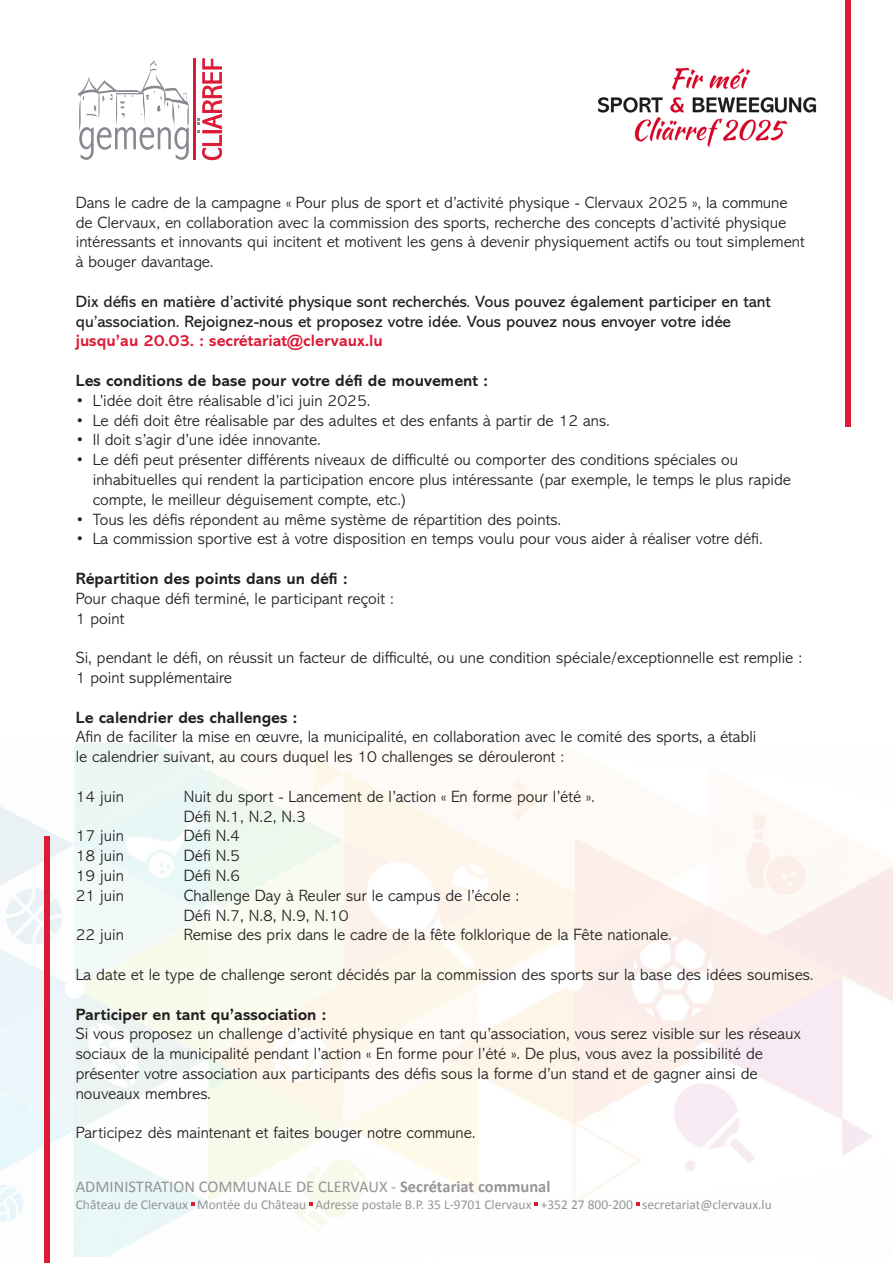
<style>
.page{position:relative;width:893px;height:1263px;background:#fff}
.page>*{position:absolute;margin:0;border:0;box-sizing:border-box;transform-origin:0 0}
.t1{font:300 16.5px/19.8px "Abadi MT Pro";color:#231f20}
.t2{font:16.5px/19.8px "Abadi MT Pro";color:#231f20}
.t3{font:700 16.5px "Abadi MT Pro";color:#231f20}
.t4{font:16.5px "Calibri";color:#939598}
.t5{font:700 16.5px "Abadi MT Pro";color:#dc1a36}
.t6{font:13.5px "Calibri";color:#939598}
.s1{font-weight:700}
</style>
<div class="page">
<img style="left:0;top:744px;width:893px;height:512px">
<div style="left:44px;top:836px;width:6px;height:427px;background:#dc1a36"></div>
<svg style="left:191px;top:1202px;width:4px;height:4px"></svg>
<svg style="left:309px;top:1202px;width:4px;height:4px"></svg>
<svg style="left:534px;top:1202px;width:4px;height:4px"></svg>
<div style="left:845px;top:0;width:6px;height:427px;background:#dc1a36"></div>
<svg style="left:78px;top:60px;width:111px;height:100px"></svg>
<hr style="left:193px;top:59px;width:2px;height:101px;background:#dc1a36">
<svg style="left:197px;top:58px;width:25px;height:102px"></svg>
<svg style="left:636px;top:1202px;width:3px;height:4px"></svg>
<img style="left:598px;top:67px;width:219px;height:81px">
<p class="t1" style="left:76px;top:193px;width:713px">Dans le cadre de la campagne « Pour plus de sport et d’activité physique - Clervaux 2025 », la commune</p>
<p class="t1" style="left:76px;top:212px;width:730px">de Clervaux, en collaboration avec la commission des sports, recherche des concepts d’activité physique intéressants et innovants qui incitent et motivent les gens à devenir physiquement actifs ou tout simplement</p>
<p class="t1" style="left:76px;top:252px;width:139px">à bouger davantage.</p>
<p class="t2" style="left:76px;top:292px;width:697px">Dix défis en matière d’activité physique sont recherchés. Vous pouvez également participer en tant qu’association. Rejoignez-nous et proposez votre idée. Vous pouvez nous envoyer votre idée</p>
<p class="t5" style="left:76px;top:331px;width:309px">jusqu’au 20.03. : secrétariat@clervaux.lu</p>
<p class="t3" style="left:76px;top:371px;width:414px">Les conditions de base pour votre défi de mouvement :</p>
<p class="t1" style="left:76px;top:391px;width:296px">• L’idée doit être réalisable d’ici juin 2025.</p>
<p class="t1" style="left:76px;top:410px;width:536px">• Le défi doit être réalisable par des adultes et des enfants à partir de 12 ans.</p>
<p class="t1" style="left:76px;top:430px;width:247px">• Il doit s’agir d’une idée innovante.</p>
<p class="t1" style="left:93px;top:450px;width:700px;text-indent:-17px">• Le défi peut présenter différents niveaux de difficulté ou comporter des conditions spéciales ou inhabituelles qui rendent la participation encore plus intéressante (par exemple, le temps le plus rapide compte, le meilleur déguisement compte, etc.)</p>
<p class="t1" style="left:76px;top:509px;width:487px">• Tous les défis répondent au même système de répartition des points.</p>
<p class="t1" style="left:76px;top:529px;width:689px">• La commission sportive est à votre disposition en temps voulu pour vous aider à réaliser votre défi.</p>
<p class="t3" style="left:76px;top:569px;width:273px">Répartition des points dans un défi :</p>
<p class="t1" style="left:76px;top:589px;width:320px">Pour chaque défi terminé, le participant reçoit :</p>
<p class="t1" style="left:76px;top:608px;width:50px">1 point</p>
<p class="t1" style="left:76px;top:648px;width:728px">Si, pendant le défi, on réussit un facteur de difficulté, ou une condition spéciale/exceptionnelle est remplie :<br>1 point supplémentaire</p>
<p class="t3" style="left:76px;top:707px;width:223px">Le calendrier des challenges :</p>
<p class="t1" style="left:76px;top:727px;width:682px">Afin de faciliter la mise en œuvre, la municipalité, en collaboration avec le comité des sports, a établi</p>
<p class="t1" style="left:76px;top:747px;width:490px">le calendrier suivant, au cours duquel les 10 challenges se dérouleront :</p>
<p class="t1" style="left:76px;top:787px;width:50px">14 juin</p>
<p class="t1" style="left:184px;top:787px;width:413px">Nuit du sport - Lancement de l’action « En forme pour l’été ».</p>
<p class="t1" style="left:184px;top:806px;width:124px">Défi N.1, N.2, N.3</p>
<p class="t1" style="left:76px;top:826px;width:50px">17 juin</p>
<p class="t1" style="left:184px;top:826px;width:58px">Défi N.4</p>
<p class="t1" style="left:76px;top:846px;width:50px">18 juin</p>
<p class="t1" style="left:184px;top:846px;width:58px">Défi N.5</p>
<p class="t1" style="left:76px;top:866px;width:50px">19 juin</p>
<p class="t1" style="left:184px;top:866px;width:58px">Défi N.6</p>
<p class="t1" style="left:76px;top:886px;width:50px">21 juin</p>
<p class="t1" style="left:184px;top:886px;width:337px">Challenge Day à Reuler sur le campus de l’école :</p>
<p class="t1" style="left:184px;top:905px;width:166px">Défi N.7, N.8, N.9, N.10</p>
<p class="t1" style="left:76px;top:925px;width:50px">22 juin</p>
<p class="t1" style="left:184px;top:925px;width:490px">Remise des prix dans le cadre de la fête folklorique de la Fête nationale.</p>
<p class="t1" style="left:76px;top:965px;width:739px">La date et le type de challenge seront décidés par la commission des sports sur la base des idées soumises.</p>
<p class="t3" style="left:76px;top:1004px;width:252px">Participer en tant qu’association :</p>
<p class="t1" style="left:76px;top:1024px;width:727px">Si vous proposez un challenge d’activité physique en tant qu’association, vous serez visible sur les réseaux sociaux de la municipalité pendant l’action « En forme pour l’été ». De plus, vous avez la possibilité de présenter votre association aux participants des défis sous la forme d’un stand et de gagner ainsi de</p>
<p class="t1" style="left:76px;top:1084px;width:137px">nouveaux membres.</p>
<p class="t1" style="left:76px;top:1123px;width:401px">Participez dès maintenant et faites bouger notre commune.</p>
<p class="t4" style="left:76px;top:1175px;width:476px">ADMINISTRATION COMMUNALE DE CLERVAUX - <span class="s1">Secrétariat communal</span></p>
<p class="t6" style="left:76px;top:1195px;width:697px">Château de Clervaux Montée du Château Adresse postale B.P. 35 L-9701 Clervaux +352 27 800-200 secretariat@clervaux.lu</p>
</div>
